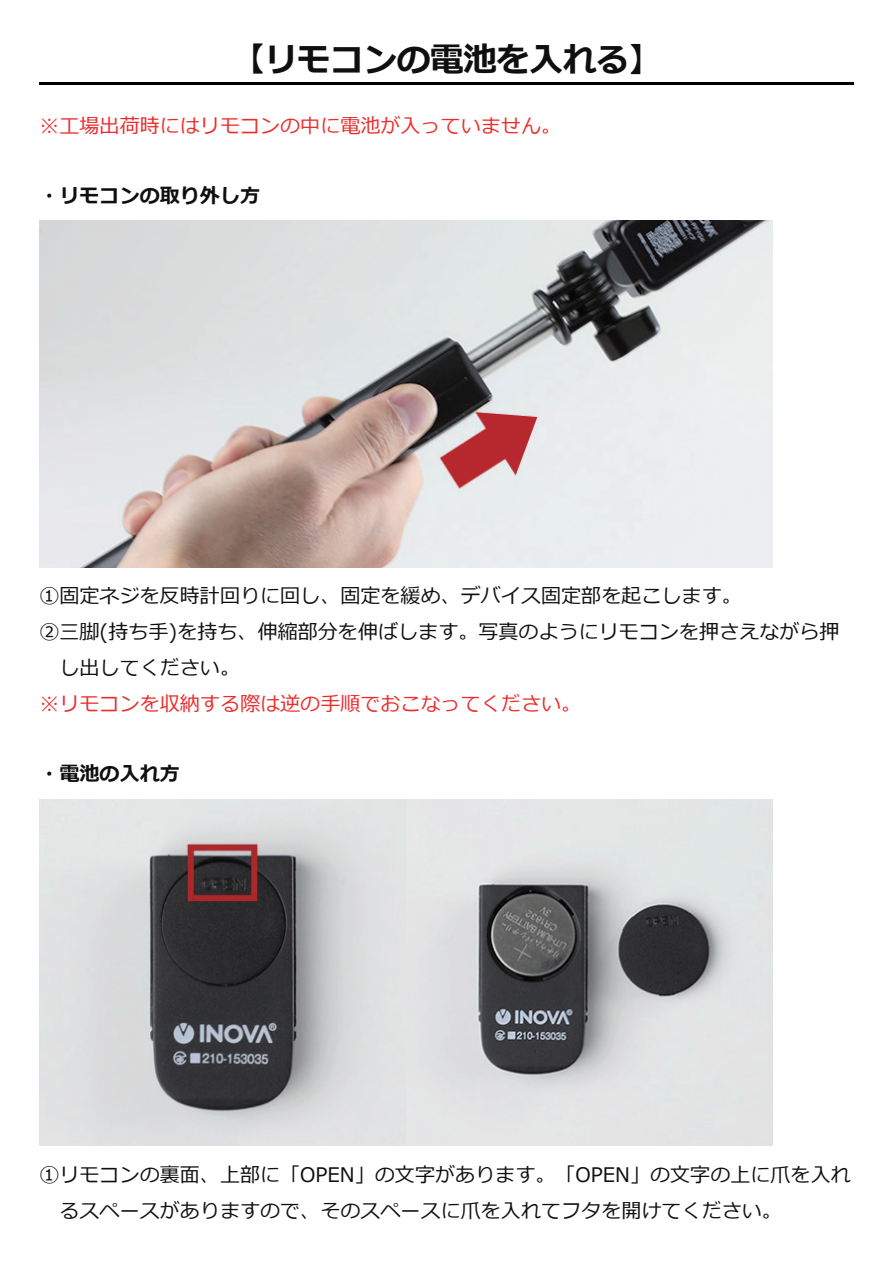
<style>
.page{position:relative;width:893px;height:1263px;background:#fff}
.page>*{position:absolute;margin:0;border:0;box-sizing:border-box;transform-origin:0 0}
.t1{font:700 33.9px "Meiryo";letter-spacing:-.02em;color:#0f0f0f}
.t2{font:20.1px/36px "Meiryo";color:#0f0f0f}
.t3{font:20.1px "Meiryo";color:#ee2a2b}
.t4{font:700 20.1px "Meiryo";color:#0f0f0f}
</style>
<div class="page">
<hr style="left:39px;top:82px;width:814px;height:2px;background:#030303">
<img style="left:39px;top:221px;width:733px;height:346px">
<img style="left:39px;top:799px;width:733px;height:347px">
<h1 class="t1" style="left:231px;top:36px;width:433px">【リモコンの電池を入れる】</h1>
<p class="t3" style="left:39px;top:111px;width:523px">※工場出荷時にはリモコンの中に電池が入っていません。</p>
<p class="t4" style="left:39px;top:181px;width:222px">・リモコンの取り外し方</p>
<p class="t2" style="left:39px;top:579px;width:703px">①固定ネジを反時計回りに回し、固定を緩め、デバイス固定部を起こします。</p>
<p class="t2" style="left:39px;top:615px;width:801px">②三脚(持ち手)を持ち、伸縮部分を伸ばします。写真のようにリモコンを押さえながら押</p>
<p class="t2" style="left:59px;top:651px;width:182px">し出してください。</p>
<p class="t3" style="left:39px;top:690px;width:543px">※リモコンを収納する際は逆の手順でおこなってください。</p>
<p class="t4" style="left:39px;top:760px;width:142px">・電池の入れ方</p>
<p class="t2" style="left:59px;top:1158px;width:792px;text-indent:-20px">①リモコンの裏面、上部に「OPEN」の文字があります。「OPEN」の文字の上に爪を入れるスペースがありますので、そのスペースに爪を入れてフタを開けてください。</p>
</div>
